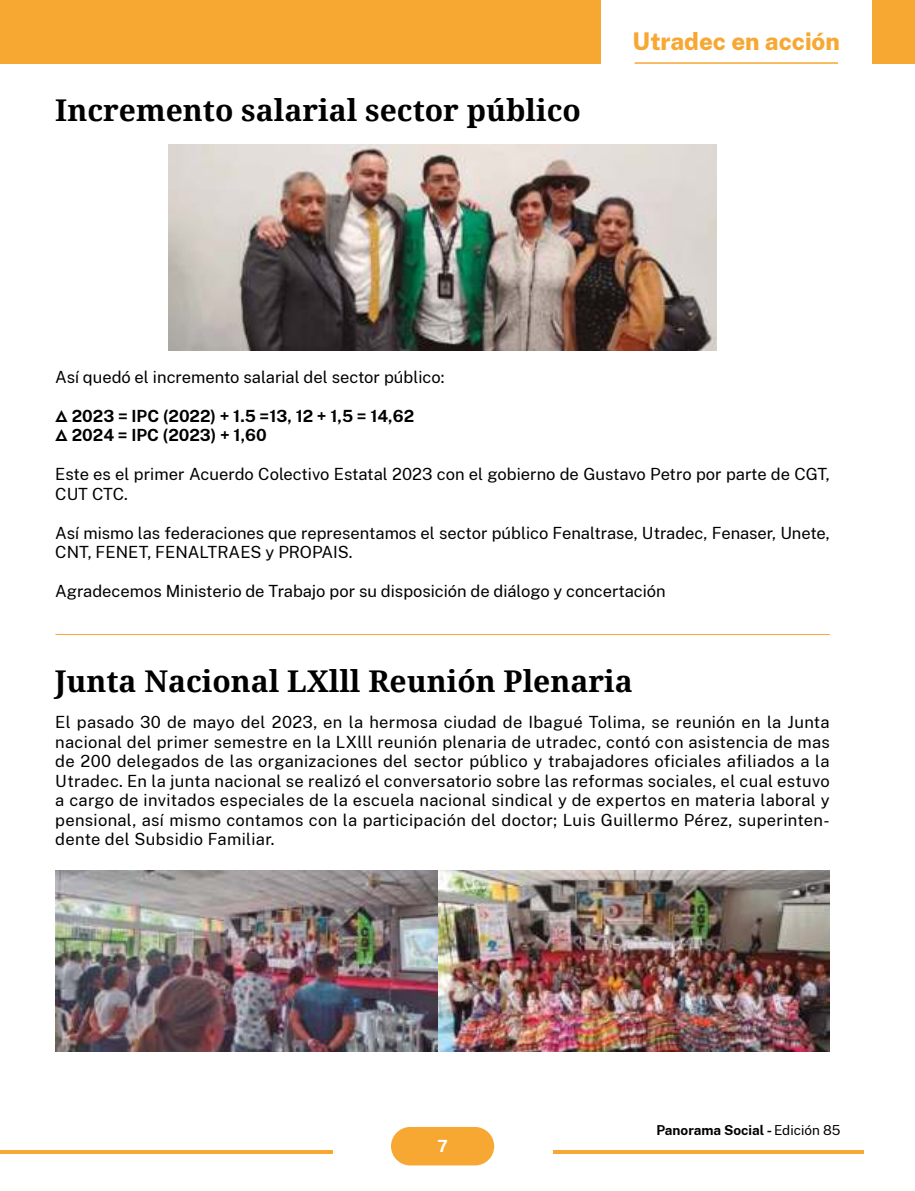
<style>
.page{position:relative;width:915px;height:1191px;background:#fff}
.page>*{position:absolute;margin:0;border:0;box-sizing:border-box;transform-origin:0 0}
.t1{font:700 30px "Droid Serif";color:#000}
.t2{font:800 24px "Public Sans";color:#f7a833}
.t3{font:16.5px/19.5px "Public Sans";color:#000}
.t4{font:700 16.5px/19.5px "Public Sans";color:#000}
.t5{font:700 16.5px "Public Sans";color:#fff}
.t6{font:700 13.5px "Public Sans";color:#000}
.s1{font-weight:400}
</style>
<div class="page">
<div style="left:391px;top:1127px;width:103px;height:38px;background:#f7a833;border-radius:19px"></div>
<hr style="left:0;top:1150px;width:332px;height:3px;background:#f7a833">
<hr style="left:553px;top:1150px;width:310px;height:3px;background:#f7a833">
<div style="left:872px;top:0;width:42px;height:64px;background:#f7a833"></div>
<div style="left:0;top:0;width:600px;height:64px;background:#f7a833"></div>
<hr style="left:634px;top:62px;width:203px;height:2px;background:#f7a833">
<hr style="left:55px;top:634px;width:774px;height:1px;background:#f7a833">
<img style="left:55px;top:870px;width:774px;height:181px">
<img style="left:168px;top:145px;width:548px;height:206px">
<h1 class="t1" style="left:55px;top:89px;width:527px">Incremento salarial sector público</h1>
<h2 class="t2" style="left:632px;top:31px;width:209px">Utradec en acción</h2>
<p class="t3" style="left:55px;top:366px;width:390px">Así quedó el incremento salarial del sector público:</p>
<p class="t4" style="left:55px;top:405px;width:360px">∆ 2023 = IPC (2022) + 1.5 =13, 12 + 1,5 = 14,62 ∆ 2024 = IPC (2023) + 1,60</p>
<p class="t3" style="left:55px;top:465px;width:775px">Este es el primer Acuerdo Colectivo Estatal 2023 con el gobierno de Gustavo Petro por parte de CGT,<br>CUT CTC.</p>
<p class="t3" style="left:55px;top:522px;width:775px">Así mismo las federaciones que representamos el sector público Fenaltrase, Utradec, Fenaser, Unete,<br>CNT, FENET, FENALTRAES y PROPAIS.</p>
<p class="t3" style="left:55px;top:581px;width:611px">Agradecemos Ministerio de Trabajo por su disposición de diálogo y concertación</p>
<h1 class="t1" style="left:55px;top:660px;width:578px">Junta Nacional LXlll Reunión Plenaria</h1>
<p class="t3" style="left:55px;top:713px;width:775px;text-align:justify">El pasado 30 de mayo del 2023, en la hermosa ciudad de Ibagué Tolima, se reunión en la Junta nacional del primer semestre en la LXlll reunión plenaria de utradec, contó con asistencia de mas de 200 delegados de las organizaciones del sector público y trabajadores oficiales afiliados a la Utradec. En la junta nacional se realizó el conversatorio sobre las reformas sociales, el cual estuvo a cargo de invitados especiales de la escuela nacional sindical y de expertos en materia laboral y pensional, así mismo contamos con la participación del doctor; Luis Guillermo Pérez, superinten&shy;dente del Subsidio Familiar.</p>
<p class="t5" style="left:437px;top:1138px;width:12px">7</p>
<p class="t6" style="left:656px;top:1123px;width:185px">Panorama Social - <span class="s1">Edición 85</span></p>
</div>
